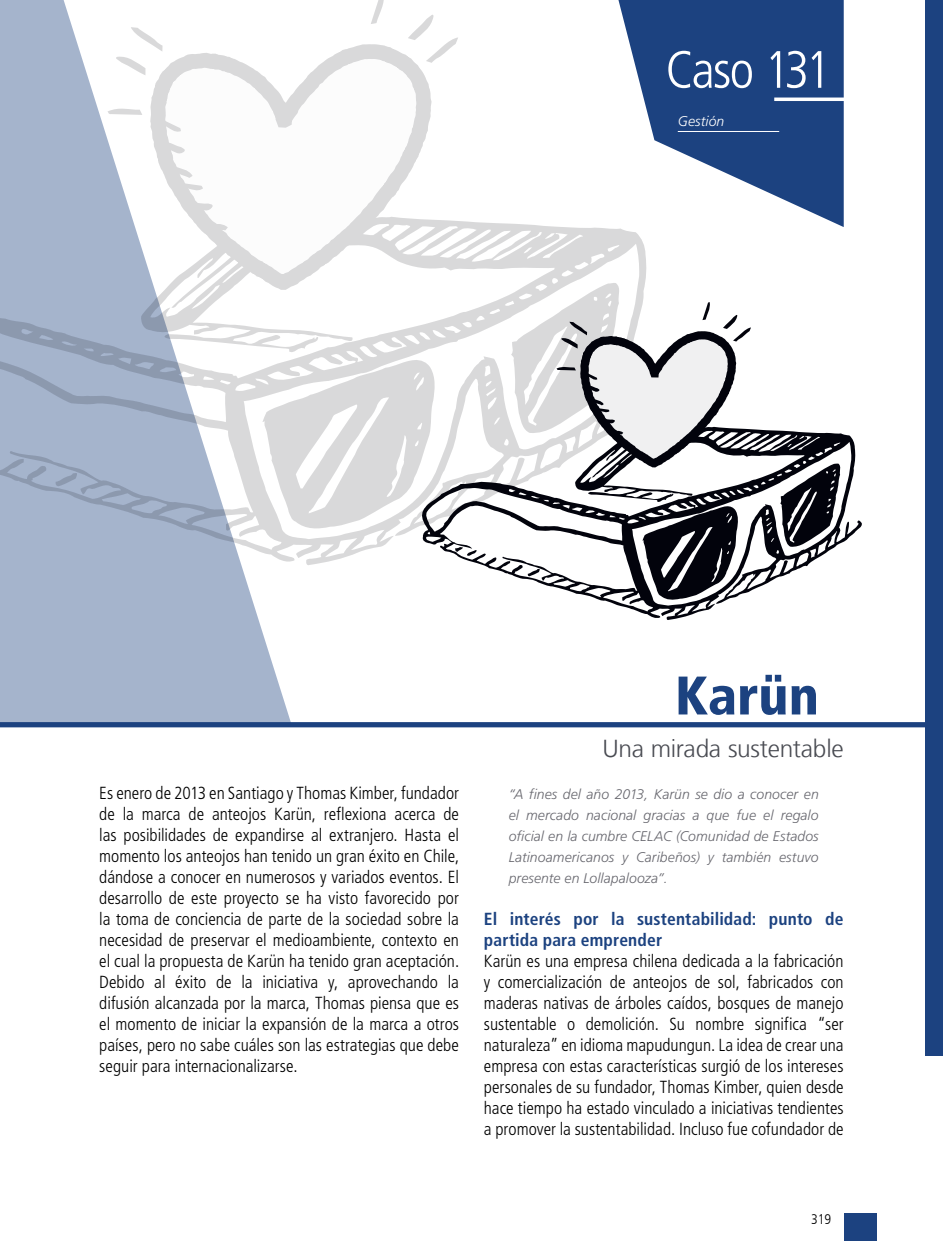
<style>
.page{position:relative;width:943px;height:1241px;background:#fff}
.page>*{position:absolute;margin:0;border:0;box-sizing:border-box;transform-origin:0 0}
.t1{font:900 condensed 54.25px "Frutiger";color:#1c4280}
.t2{font:300 condensed 52.5px "Frutiger";letter-spacing:-.04em;color:#fff}
.t3{font:300 24.5px "Frutiger LT";letter-spacing:-.015em;color:#494b52}
.t4{font:300 condensed 17.5px/21px "Frutiger";color:#000001;text-align:justify}
.t5{font:700 condensed 17.5px/21px "Frutiger";letter-spacing:.01em;color:#1c4280}
.t6{font:italic 300 14px/21px "Frutiger";letter-spacing:.005em;color:#68686f;text-align:justify}
.t7{font:italic 300 14px "Frutiger";letter-spacing:.005em;color:#fff}
.t8{font:300 condensed 14px "Frutiger LT";color:#000001}
</style>
<div class="page">
<div style="left:925px;top:0;width:18px;height:1055px;background:#1c4280"></div>
<div style="left:843px;top:1212px;width:33px;height:28px;background:#1c4280"></div>
<svg style="left:291px;top:44px;width:141px;height:172px"></svg>
<svg style="left:291px;top:216px;width:356px;height:349px"></svg>
<svg style="left:371px;top:0;width:13px;height:24px"></svg>
<svg style="left:408px;top:15px;width:50px;height:48px"></svg>
<svg style="left:0;top:0;width:291px;height:722px;fill:#a5b4cc"></svg>
<div style="left:0;top:722px;width:943px;height:5px;background:#1c4280"></div>
<svg style="left:618px;top:0;width:225px;height:227px;fill:#1c4280"></svg>
<hr style="left:774px;top:97px;width:138px;height:4px;background:#fff">
<hr style="left:677px;top:131px;width:102px;height:1px;background:#fff">
<svg style="left:421px;top:426px;width:441px;height:194px"></svg>
<svg style="left:511px;top:282px;width:240px;height:318px"></svg>
<h2 class="t2" style="left:665px;top:40px;width:167px">Caso 131</h2>
<p class="t7" style="left:677px;top:113px;width:48px">Gestión</p>
<h1 class="t1" style="left:675px;top:663px;width:145px">Karün</h1>
<h3 class="t3" style="left:602px;top:734px;width:243px">Una mirada sustentable</h3>
<p class="t4" style="left:99px;top:782px;width:361px">Es enero de 2013 en Santiago y Thomas Kimber, fundador de la marca de anteojos Karün, reflexiona acerca de las posibilidades de expandirse al extranjero. Hasta el momento los anteojos han tenido un gran éxito en Chile, dándose a conocer en numerosos y variados eventos. El desarrollo de este proyecto se ha visto favorecido por la toma de conciencia de parte de la sociedad sobre la necesidad de preservar el medioambiente, contexto en el cual la propuesta de Karün ha tenido gran aceptación.<br>Debido al éxito de la iniciativa y, aprovechando la difusión alcanzada por la marca, Thomas piensa que es el momento de iniciar la expansión de la marca a otros países, pero no sabe cuáles son las estrategias que debe seguir para internacionalizarse.</p>
<p class="t6" style="left:508px;top:783px;width:311px">“A fines del año 2013, Karün se dio a conocer en el mercado nacional gracias a que fue el regalo oficial en la cumbre CELAC (Comunidad de Estados Latinoamericanos y Caribeños) y también estuvo presente en Lollapalooza”.</p>
<p class="t5" style="left:484px;top:907px;width:361px">El interés por la sustentabilidad: punto de partida para emprender</p>
<p class="t4" style="left:484px;top:950px;width:361px">Karün es una empresa chilena dedicada a la fabricación y comercialización de anteojos de sol, fabricados con maderas nativas de árboles caídos, bosques de manejo sustentable o demolición. Su nombre significa “ser naturaleza” en idioma mapudungun. La idea de crear una empresa con estas características surgió de los intereses personales de su fundador, Thomas Kimber, quien desde hace tiempo ha estado vinculado a iniciativas tendientes a promover la sustentabilidad. Incluso fue cofundador de</p>
<p class="t8" style="left:811px;top:1210px;width:22px">319</p>
</div>
